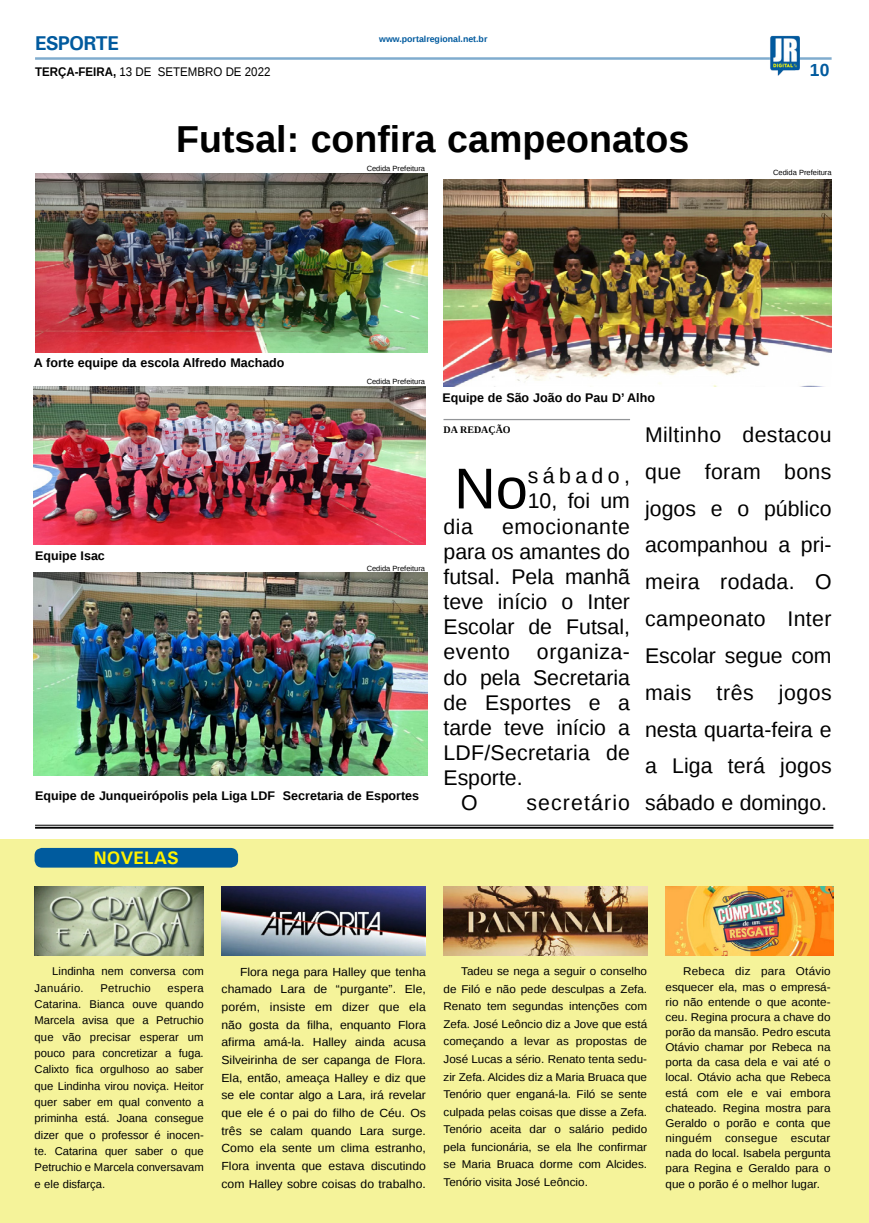
<style>
.page{position:relative;width:869px;height:1223px;background:#fff}
.page>*{position:absolute;margin:0;border:0;box-sizing:border-box;transform-origin:0 0}
.MATÉRIA{font:57.62px "Liberation Sans";color:#000}
.TÍTULO{font:700 37.5px "Liberation Sans";color:#000}
.MATÉRIA-2{font:21.25px/25.1px "Liberation Sans";color:#000;text-align:justify}
.MATÉRIA-3{font:21.25px/25px "Liberation Sans";letter-spacing:.21em;color:#000}
.MATÉRIA-4{font:21.25px "Liberation Sans";letter-spacing:.055em;color:#000}
.TITULO_PG{font:700 20px "Univers";letter-spacing:-.04em;color:#005a9e}
.t1{font:700 18.12px "Univers";color:#fff200}
.TÍTULO-2{font:700 17.5px "Liberation Sans";color:#005a9e}
.LEGENDA{font:700 12.5px "Liberation Sans";color:#000}
.DATA_PG{font:12.5px "Liberation Sans";color:#000;scale:.92 1}
.MATÉRIA-5{font:11.75px/17.6px "Liberation Sans";color:#000;text-align:justify;scale:1.04 1}
.MATÉRIA-6{font:11.25px/15.1px "Liberation Sans";color:#000;text-align:justify;scale:1.04 1}
.MATÉRIA-7{font:11.25px/16.4px "Liberation Sans";color:#000}
.MATÉRIA-8{font:11.25px "Liberation Sans";letter-spacing:.03em;color:#000}
.CRÉDITO_NOME{font:700 10px "Liberation Serif";color:#000}
.DATA_PG-2{font:700 8.75px "Liberation Sans";color:#005a9e}
.CRÉDITO_FOTO{font:7.5px "Liberation Sans";color:#000}
.s1{font-weight:700}
</style>
<div class="page">
<hr style="left:35px;top:57px;width:796px;height:3px;background:#005a9e">
<img style="left:769px;top:36px;width:30px;height:40px">
<div style="left:0;top:839px;width:868px;height:383px;background:#f5f39a"></div>
<img style="left:35px;top:886px;width:169px;height:69px">
<div style="left:35px;top:848px;width:203px;height:19px;background:#005b9e;border-radius:8px"></div>
<hr style="left:35px;top:825px;width:798px;height:1px;background:#000101">
<hr style="left:35px;top:826px;width:798px;height:2px;background:#000101">
<img style="left:221px;top:886px;width:204px;height:69px">
<img style="left:443px;top:886px;width:204px;height:69px">
<img style="left:665px;top:886px;width:168px;height:69px">
<img style="left:35px;top:174px;width:392px;height:178px">
<img style="left:34px;top:387px;width:391px;height:158px">
<img style="left:34px;top:572px;width:393px;height:203px">
<img style="left:443px;top:179px;width:388px;height:208px">
<hr style="left:443px;top:419px;width:186px;height:1px;background:#939598">
<p class="TITULO_PG" style="left:35px;top:31px;width:85px">ESPORTE</p>
<p class="DATA_PG" style="left:35px;top:65px;width:257px"><span class="s1">TERÇA-FEIRA,</span> 13 DE SETEMBRO DE 2022</p>
<p class="DATA_PG-2" style="left:379px;top:33px;width:110px">www.portalregional.net.br</p>
<p class="TÍTULO" style="left:176px;top:113px;width:514px">Futsal: confira campeonatos</p>
<p class="LEGENDA" style="left:34px;top:354px;width:252px">A forte equipe da escola Alfredo Machado</p>
<p class="CRÉDITO_FOTO" style="left:366px;top:164px;width:60px">Cedida Prefeitura</p>
<p class="CRÉDITO_FOTO" style="left:366px;top:377px;width:60px">Cedida Prefeitura</p>
<p class="LEGENDA" style="left:442px;top:389px;width:214px">Equipe de São João do Pau D’ Alho</p>
<p class="TÍTULO-2" style="left:809px;top:58px;width:21px">10</p>
<p class="CRÉDITO_FOTO" style="left:772px;top:168px;width:60px">Cedida Prefeitura</p>
<p class="LEGENDA" style="left:35px;top:547px;width:71px">Equipe Isac</p>
<p class="CRÉDITO_FOTO" style="left:366px;top:564px;width:60px">Cedida Prefeitura</p>
<p class="LEGENDA" style="left:35px;top:787px;width:385px">Equipe de Junqueirópolis pela Liga LDF Secretaria de Esportes</p>
<p class="t1" style="left:94px;top:846px;width:87px">NOVELAS</p>
<p class="CRÉDITO_NOME" style="left:443px;top:423px;width:69px">DA REDAÇÃO</p>
<p class="MATÉRIA" style="left:454px;top:456px;width:75px">No</p>
<p class="MATÉRIA-3" style="left:527px;top:464px;width:104px">sábado,<br>10, foi um</p>
<p class="MATÉRIA-2" style="left:443px;top:514px;width:31px">dia</p>
<p class="MATÉRIA-2" style="left:443px;top:514px;width:188px;text-indent:59px">emocionante para os amantes do futsal. Pela manhã teve início o Inter Escolar de Futsal, evento</p>
<p class="MATÉRIA-2" style="left:443px;top:640px;width:188px;text-indent:93px">organiza&shy;do pela Secretaria de Esportes e a tarde teve início a LDF/Secretaria de Esporte.</p>
<p class="MATÉRIA-2" style="left:461px;top:791px;width:18px">O</p>
<p class="MATÉRIA-4" style="left:526px;top:791px;width:105px">secretário</p>
<p class="MATÉRIA-2" style="left:644px;top:417px;width:188px;line-height:36.9px">Miltinho destacou que foram bons jogos e o público acompanhou a pri&shy;meira rodada. O campeonato Inter Escolar segue com mais três jogos nesta quarta-feira e a Liga terá jogos sábado e domingo.</p>
<p class="MATÉRIA-7" style="left:35px;top:963px;width:171px;text-indent:18px">Lindinha nem conversa com<br>Januário.</p>
<p class="MATÉRIA-8" style="left:100px;top:981px;width:52px">Petruchio</p>
<p class="MATÉRIA-7" style="left:35px;top:980px;width:171px;text-align:justify;text-indent:133px">espera Catarina. Bianca ouve quando Marcela avisa que a Petruchio que vão precisar esperar um pouco para concretizar a fuga.<br>Calixto fica orgulhoso ao saber que Lindinha virou noviça. Heitor quer saber em qual convento a priminha está. Joana consegue dizer que o professor é inocen&shy;te. Catarina quer saber o que Petruchio e Marcela conversavam e ele disfarça.</p>
<p class="MATÉRIA-5" style="left:221px;top:963px;width:198px;text-indent:18px">Flora nega para Halley que tenha chamado Lara de “purgante”. Ele, porém, insiste em dizer que ela não gosta da filha, enquanto Flora afirma amá-la. Halley ainda acusa Silveirinha de ser capanga de Flora.<br>Ela, então, ameaça Halley e diz que se ele contar algo a Lara, irá revelar que ele é o pai do filho de Céu. Os três se calam quando Lara surge.<br>Como ela sente um clima estranho, Flora inventa que estava discutindo com Halley sobre coisas do trabalho.</p>
<p class="MATÉRIA-6" style="left:443px;top:963px;width:197px;line-height:17.5px;text-indent:18px">Tadeu se nega a seguir o conselho de Filó e não pede desculpas a Zefa.<br>Renato tem segundas intenções com Zefa. José Leôncio diz a Jove que está começando a levar as propostas de José Lucas a sério. Renato tenta sedu&shy;zir Zefa. Alcides diz a Maria Bruaca que Tenório quer enganá-la. Filó se sente culpada pelas coisas que disse a Zefa.<br>Tenório aceita dar o salário pedido pela funcionária, se ela lhe confirmar se Maria Bruaca dorme com Alcides.<br>Tenório visita José Leôncio.</p>
<p class="MATÉRIA-6" style="left:665px;top:964px;width:160px;text-indent:18px">Rebeca diz para Otávio esquecer ela, mas o empresá&shy;rio não entende o que aconte&shy;ceu. Regina procura a chave do porão da mansão. Pedro escuta Otávio chamar por Rebeca na porta da casa dela e vai até o local. Otávio acha que Rebeca está com ele e vai embora chateado. Regina mostra para Geraldo o porão e conta que ninguém consegue escutar nada do local. Isabela pergunta para Regina e Geraldo para o que o porão é o melhor lugar.</p>
</div>
